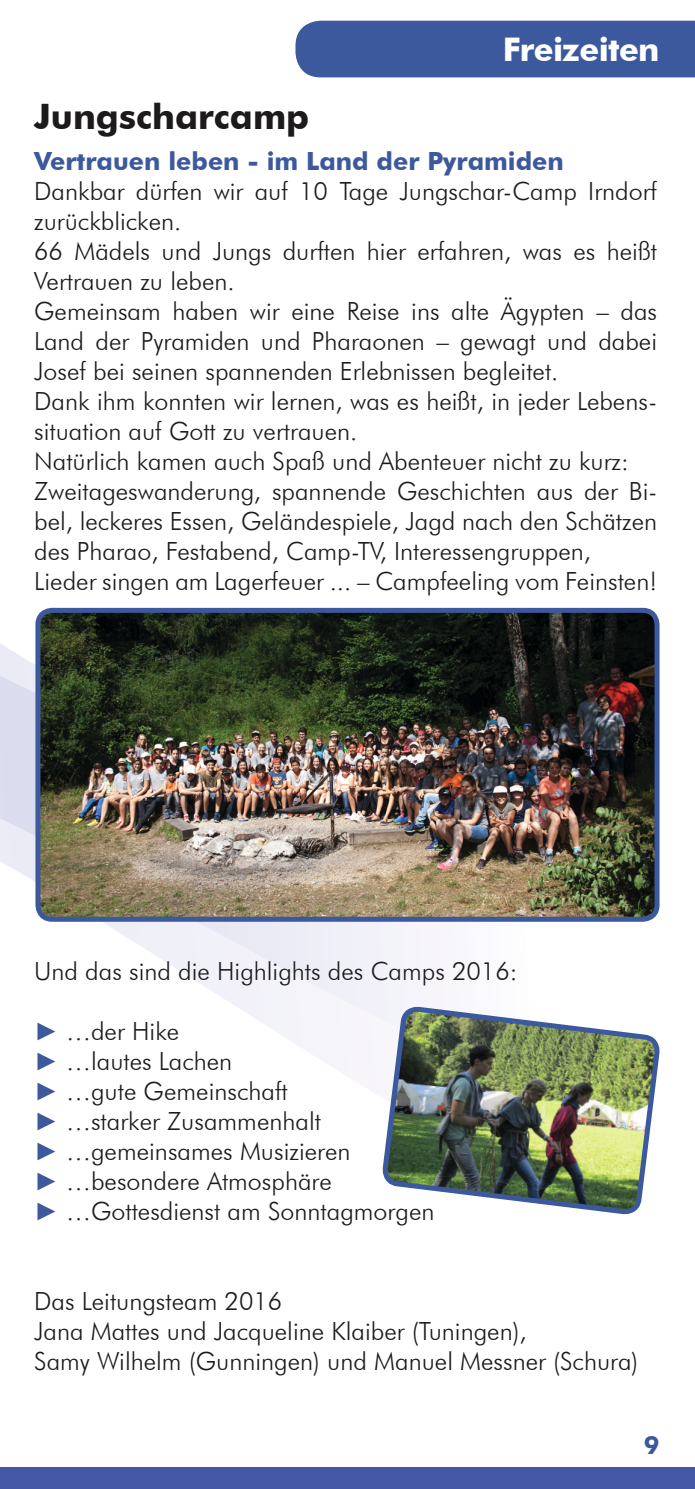
<style>
.page{position:relative;width:695px;height:1489px;background:#fff}
.page>*{position:absolute;margin:0;border:0;box-sizing:border-box;transform-origin:0 0}
.t1{font:700 35px "Futura BT";color:#1c1a1b}
.t2{font:700 32.5px "Futura BT";letter-spacing:-.02em;color:#fff}
.t3{font:300 25px/30px "Futura BT";color:#1c1a1b}
.t4{font:700 25px "Futura BT";color:#3d599d}
.s1{font-family:"Arial";font-weight:400;color:#3d599d}
</style>
<div class="page">
<div style="left:0;top:1467px;width:694px;height:21px;background:#4357a5"></div>
<img style="left:0;top:671px;width:660px;height:405px">
<div style="left:295px;top:21px;width:399px;height:56px;background:#3d599d"></div>
<img style="left:38px;top:611px;width:619px;height:308px">
<div style="left:35px;top:608px;width:624px;height:313px;border:5px solid #3d599d;border-radius:14px"></div>
<img style="left:379px;top:1003px;width:281px;height:212px">
<h2 class="t2" style="left:503px;top:30px;width:158px">Freizeiten</h2>
<h1 class="t1" style="left:34px;top:96px;width:276px">Jungscharcamp</h1>
<p class="t4" style="left:34px;top:146px;width:531px">Vertrauen leben - im Land der Pyramiden</p>
<p class="t3" style="left:34px;top:175px;width:624px">Dankbar dürfen wir auf 10 Tage Jungschar-Camp Irndorf zurückblicken.<br>66 Mädels und Jungs durften hier erfahren, was es heißt Vertrauen zu leben.<br>Gemeinsam haben wir eine Reise ins alte Ägypten – das Land der Pyramiden und Pharaonen – gewagt und dabei Josef bei seinen spannenden Erlebnissen begleitet.<br>Dank ihm konnten wir lernen, was es heißt, in jeder Lebens&shy;situation auf Gott zu vertrauen.<br>Natürlich kamen auch Spaß und Abenteuer nicht zu kurz:<br>Zweitageswanderung, spannende Geschichten aus der Bi&shy;bel, leckeres Essen, Geländespiele, Jagd nach den Schätzen des Pharao, Festabend, Camp-TV, Interessengruppen, Lieder singen am Lagerfeuer ... – Campfeeling vom Feinsten!</p>
<p class="t3" style="left:34px;top:955px;width:484px">Und das sind die Highlights des Camps 2016:</p>
<p class="t3" style="left:34px;top:1015px;width:401px"><span class="s1">►</span> …der Hike<br><span class="s1">►</span> …lautes Lachen<br><span class="s1">►</span> …gute Gemeinschaft<br><span class="s1">►</span> …starker Zusammenhalt<br><span class="s1">►</span> …gemeinsames Musizieren<br><span class="s1">►</span> …besondere Atmosphäre<br><span class="s1">►</span> …Gottesdienst am Sonntagmorgen</p>
<p class="t3" style="left:34px;top:1285px;width:605px">Das Leitungsteam 2016<br>Jana Mattes und Jacqueline Klaiber (Tuningen),<br>Samy Wilhelm (Gunningen) und Manuel Messner (Schura)</p>
<p class="t4" style="left:643px;top:1429px;width:17px">9</p>
</div>
